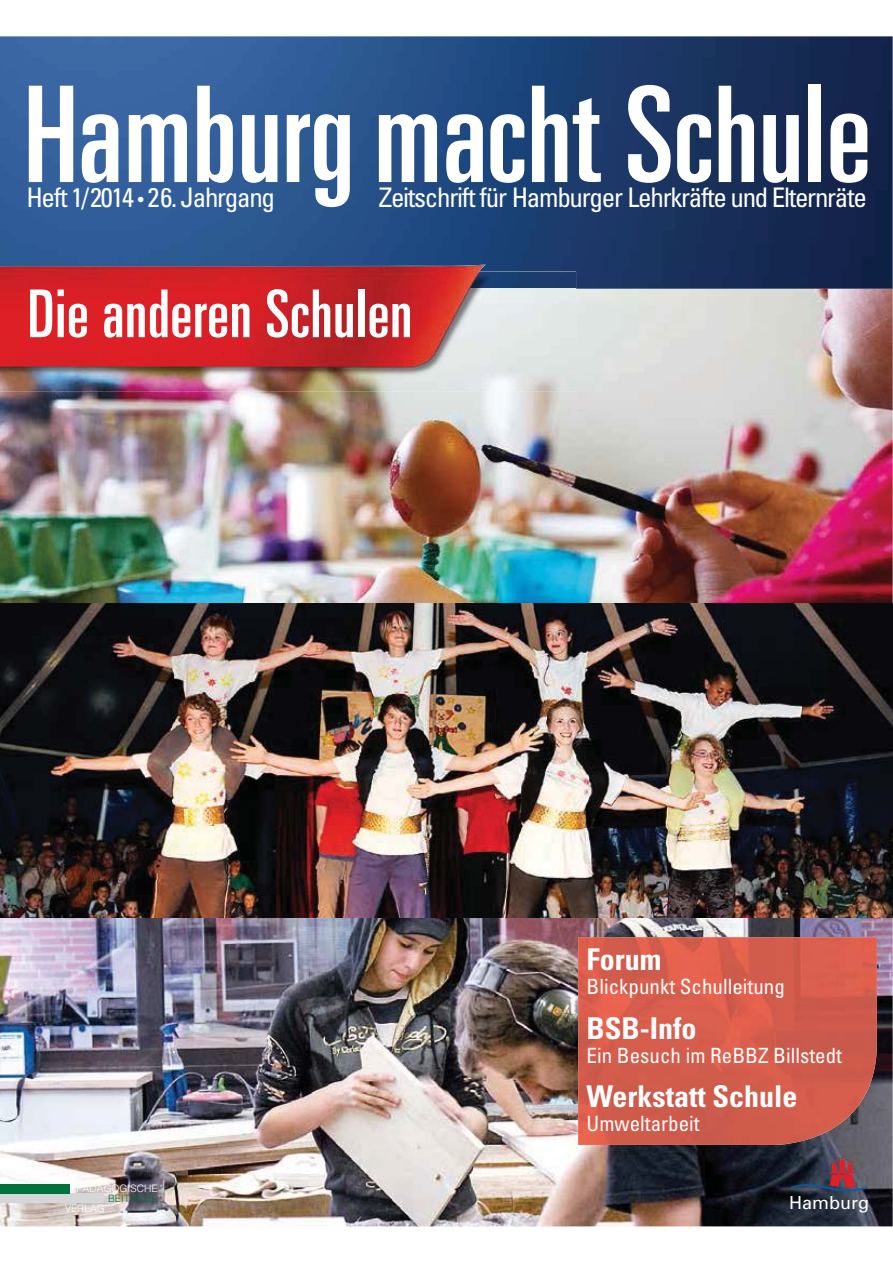
<style>
.page{position:relative;width:893px;height:1263px;background:#fff}
.page>*{position:absolute;margin:0;border:0;box-sizing:border-box;transform-origin:0 0}
.t1{font:ultra-condensed 133.5px "Univers";color:#fff}
.t2{font:ultra-condensed 66px "Univers";letter-spacing:.01em;color:#fff}
.t3{font:700 condensed 30px "Univers";color:#fff}
.t4{font:condensed 27px "Univers";letter-spacing:-.045em;color:#fff}
.t5{font:condensed 21px "Univers";color:#fff}
.t6{font:18px "Univers";color:#fff}
.t7{font:300 10.2px "Helvetica";color:#fff}
.t8{font:300 10.2px "Helvetica";color:#00723b}
.s1{font-size:135px}
.s2{font-size:18px}
</style>
<div class="page">
<img style="left:0;top:36px;width:893px;height:253px">
<img style="left:0;top:289px;width:893px;height:937px">
<img style="left:578px;top:937px;width:299px;height:208px">
<img style="left:0;top:265px;width:576px;height:126px">
<svg style="left:791px;top:1157px;width:76px;height:36px;background:#523c4c"></svg>
<div style="left:0;top:1193px;width:104px;height:9px;background:#d4d6d7"></div>
<div style="left:0;top:1184px;width:69px;height:9px;background:#00723b"></div>
<h1 class="t1" style="left:24px;top:86px;width:849px">Hamburg macht Schu<span class="s1">le</span></h1>
<p class="t4" style="left:26px;top:188px;width:250px">Heft 1/ 2014 <span class="s2">•</span> 2 6. Jahrgang</p>
<p class="t4" style="left:379px;top:188px;width:490px">Zeitschrift für Hamburger Lehrkräfte und Elternräte</p>
<h2 class="t2" style="left:28px;top:290px;width:386px">Die anderen Schulen</h2>
<p class="t7" style="left:76px;top:1184px;width:83px">PÄDAGOGISCHE</p>
<p class="t8" style="left:108px;top:1195px;width:51px">BEITRÄGE</p>
<p class="t7" style="left:65px;top:1205px;width:41px">VERLAG</p>
<p class="t3" style="left:587px;top:949px;width:76px">Forum</p>
<p class="t5" style="left:587px;top:979px;width:200px">Blickpunkt Schulleitung</p>
<p class="t3" style="left:587px;top:1017px;width:111px">BSB-Info</p>
<p class="t5" style="left:587px;top:1048px;width:257px">Ein Besuch im ReBBZ Billstedt</p>
<p class="t3" style="left:587px;top:1086px;width:212px">Werkstatt Schule</p>
<p class="t5" style="left:587px;top:1116px;width:115px">Umweltarbeit</p>
<p class="t6" style="left:789px;top:1196px;width:81px">Hamburg</p>
</div>
